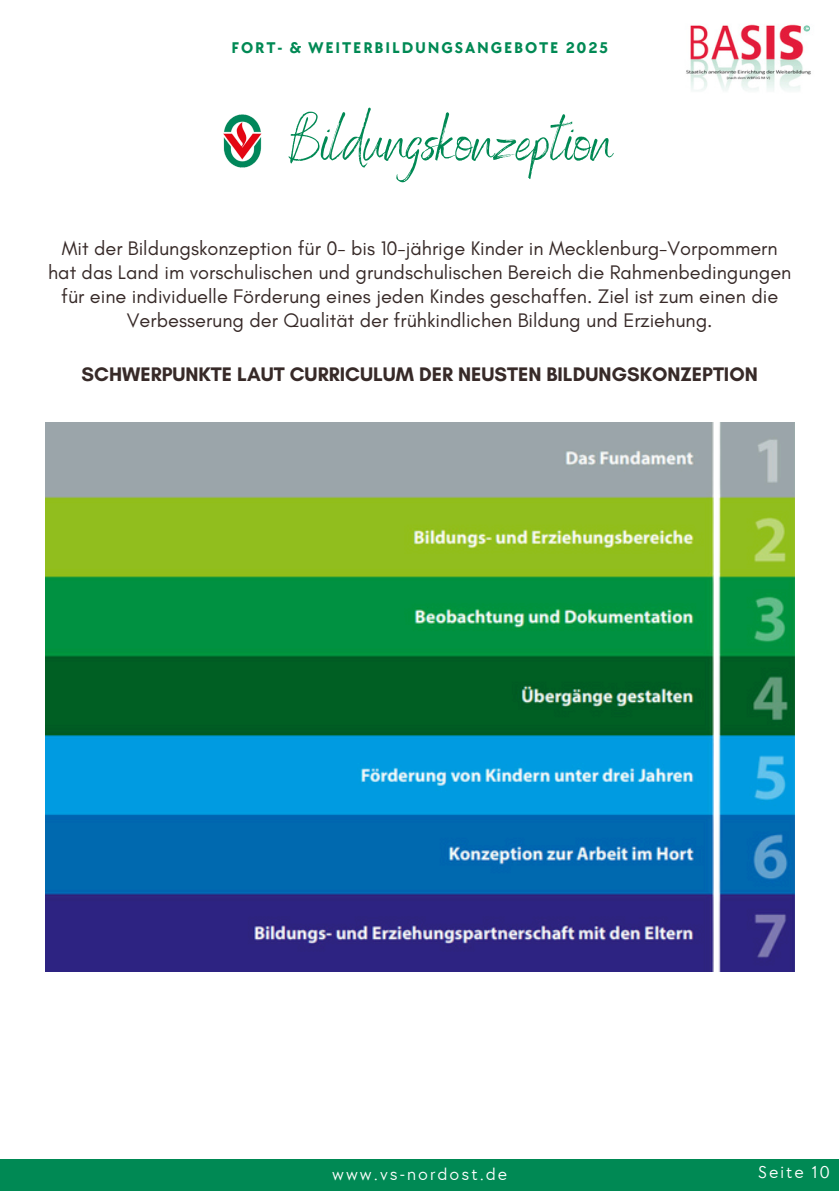
<style>
.page{position:relative;width:839px;height:1191px;background:#fff}
.page>*{position:absolute;margin:0;border:0;box-sizing:border-box;transform-origin:0 0}
.t1{font:60px "Benedict";color:#008954}
.t2{font:20px/24px "Glacial Indifference";color:#372a28;text-align:center}
.t3{font:700 20px "Glacial Indifference";color:#372a28}
.t4{font:17.6px "TT Chocolates";letter-spacing:.115em;color:#fff}
.t5{font:700 16px "TT Chocolates";letter-spacing:.115em;color:#008954}
</style>
<div class="page">
<img style="left:223px;top:114px;width:39px;height:54px">
<div style="left:0;top:1159px;width:838px;height:32px;background:#008954"></div>
<img style="left:686px;top:24px;width:125px;height:67px">
<img style="left:45px;top:422px;width:749px;height:549px">
<p class="t5" style="left:231px;top:39px;width:378px">FORT- &amp; WEITERBILDUNGSANGEBOTE 2025</p>
<p class="t1" style="left:288px;top:103px;width:326px">Bildungskonzeption</p>
<h2 class="t2" style="left:48px;top:236px;width:744px">Mit der Bildungskonzeption für 0- bis 10-jährige Kinder in Mecklenburg-Vorpommern hat das Land im vorschulischen und grundschulischen Bereich die Rahmenbedingungen für eine individuelle Förderung eines jeden Kindes geschaffen. Ziel ist zum einen die Verbesserung der Qualität der frühkindlichen Bildung und Erziehung.</h2>
<h4 class="t3" style="left:82px;top:362px;width:677px">SCHWERPUNKTE LAUT CURRICULUM DER NEUSTEN BILDUNGSKONZEPTION</h4>
<h1 class="t4" style="left:332px;top:1164px;width:176px">www.vs-nordost.de</h1>
<h3 class="t4" style="left:758px;top:1163px;width:73px">Seite 10</h3>
</div>
